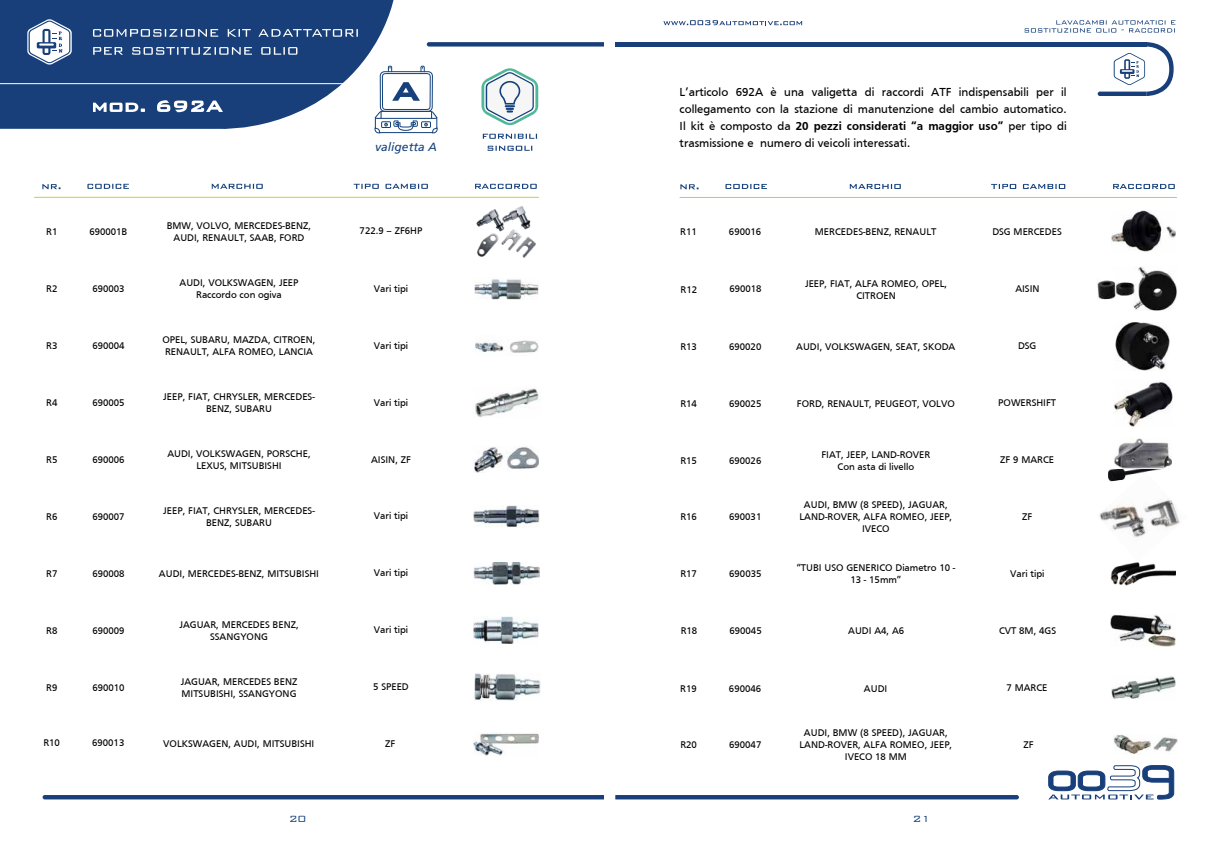
<style>
.page{position:relative;width:1219px;height:842px;background:#fff}
.page>*{position:absolute;margin:0;border:0;box-sizing:border-box;transform-origin:0 0}
.t1{font:12px/17px "Frutiger";color:#000;text-align:justify}
.t2{font:italic 12px "Frutiger";color:#16417c}
.t3{font:300 12px "Bank Gothic BT";color:#12407a}
.t4{font:10px/12px "Frutiger";color:#000;text-align:center}
.s1{font-weight:700}
</style>
<div class="page">
<svg style="left:1048px;top:765px;width:126px;height:35px"></svg>
<hr style="left:615px;top:795px;width:404px;height:4px;background:#183f79">
<svg style="left:663px;top:20px;width:139px;height:5px"></svg>
<div style="left:615px;top:42px;width:532px;height:5px;background:#183f79"></div>
<svg style="left:1098px;top:42px;width:76px;height:54px"></svg>
<hr style="left:43px;top:795px;width:561px;height:4px;background:#183f79">
<svg style="left:427px;top:42px;width:177px;height:5px"></svg>
<svg style="left:0;top:127px;width:401px;height:7px"></svg>
<svg style="left:0;top:0;width:394px;height:127px;background:#305387"></svg>
<hr style="left:0;top:83px;width:345px;height:1px;background:#fff">
<svg style="left:27px;top:19px;width:45px;height:46px"></svg>
<svg style="left:93px;top:47px;width:204px;height:8px;background:#5e79a1"></svg>
<svg style="left:93px;top:29px;width:265px;height:8px;background:#5d78a1"></svg>
<svg style="left:93px;top:100px;width:130px;height:12px"></svg>
<svg style="left:375px;top:66px;width:63px;height:67px"></svg>
<svg style="left:87px;top:184px;width:42px;height:5px"></svg>
<svg style="left:42px;top:184px;width:18px;height:5px"></svg>
<img style="left:473px;top:732px;width:66px;height:24px">
<img style="left:475px;top:279px;width:64px;height:21px">
<img style="left:475px;top:340px;width:64px;height:13px">
<img style="left:473px;top:388px;width:66px;height:30px">
<img style="left:474px;top:446px;width:65px;height:26px">
<img style="left:474px;top:505px;width:65px;height:22px">
<img style="left:474px;top:562px;width:66px;height:22px">
<img style="left:473px;top:617px;width:66px;height:26px">
<img style="left:475px;top:673px;width:65px;height:28px">
<svg style="left:212px;top:184px;width:51px;height:5px"></svg>
<svg style="left:354px;top:184px;width:74px;height:5px"></svg>
<svg style="left:475px;top:184px;width:62px;height:5px"></svg>
<hr style="left:35px;top:197px;width:504px;height:1px;background:#d3ce20">
<img style="left:476px;top:206px;width:60px;height:51px">
<svg style="left:487px;top:146px;width:45px;height:5px"></svg>
<svg style="left:483px;top:134px;width:54px;height:5px"></svg>
<svg style="left:481px;top:68px;width:57px;height:57px"></svg>
<svg style="left:1024px;top:20px;width:151px;height:13px"></svg>
<svg style="left:725px;top:184px;width:42px;height:5px"></svg>
<svg style="left:680px;top:184px;width:18px;height:5px"></svg>
<img style="left:1112px;top:211px;width:63px;height:41px">
<img style="left:1133px;top:267px;width:44px;height:44px">
<img style="left:1116px;top:282px;width:21px;height:14px">
<img style="left:1097px;top:280px;width:19px;height:20px">
<img style="left:1116px;top:322px;width:53px;height:48px">
<img style="left:1113px;top:382px;width:60px;height:44px">
<img style="left:1099px;top:500px;width:81px;height:37px">
<img style="left:1110px;top:562px;width:65px;height:23px">
<img style="left:1111px;top:676px;width:64px;height:23px">
<img style="left:1113px;top:735px;width:65px;height:19px">
<svg style="left:850px;top:184px;width:51px;height:5px"></svg>
<svg style="left:991px;top:184px;width:74px;height:5px"></svg>
<svg style="left:1113px;top:184px;width:62px;height:5px"></svg>
<hr style="left:680px;top:197px;width:497px;height:1px;background:#d3ce20">
<img style="left:1110px;top:614px;width:66px;height:33px">
<img style="left:1108px;top:463px;width:56px;height:19px">
<img style="left:1115px;top:438px;width:57px;height:30px">
<p class="t2" style="left:375px;top:140px;width:63px">valigetta A</p>
<p class="t1" style="left:680px;top:84px;width:389px">L’articolo 692A è una valigetta di raccordi ATF indispensabili per il collegamento con la stazione di manutenzione del cambio automatico.<br>Il kit è composto da <span class="s1">20 pezzi considerati “a maggior uso”</span> per tipo di trasmissione e numero di veicoli interessati.</p>
<p class="t4" style="left:46px;top:225px;width:13px">R1</p>
<p class="t4" style="left:89px;top:225px;width:40px">690001B</p>
<p class="t4" style="left:167px;top:219px;width:146px">BMW, VOLVO, MERCEDES-BENZ,<br>AUDI, RENAULT, SAAB, FORD</p>
<p class="t4" style="left:360px;top:225px;width:64px">722.9 – ZF6HP</p>
<p class="t4" style="left:680px;top:226px;width:18px">R11</p>
<p class="t4" style="left:729px;top:226px;width:34px">690016</p>
<p class="t4" style="left:815px;top:226px;width:123px">MERCEDES-BENZ, RENAULT</p>
<p class="t4" style="left:992px;top:225px;width:71px">DSG MERCEDES</p>
<p class="t4" style="left:46px;top:283px;width:13px">R2</p>
<p class="t4" style="left:92px;top:283px;width:34px">690003</p>
<p class="t4" style="left:180px;top:277px;width:120px">AUDI, VOLKSWAGEN, JEEP<br>Raccordo con ogiva</p>
<p class="t4" style="left:374px;top:282px;width:36px">Vari tipi</p>
<p class="t4" style="left:46px;top:340px;width:13px">R3</p>
<p class="t4" style="left:92px;top:340px;width:34px">690004</p>
<p class="t4" style="left:162px;top:334px;width:155px;text-align:left">OPEL, SUBARU, MAZDA, CITROEN,<br>RENAULT, ALFA ROMEO, LANCIA</p>
<p class="t4" style="left:374px;top:339px;width:36px">Vari tipi</p>
<p class="t4" style="left:46px;top:397px;width:13px">R4</p>
<p class="t4" style="left:92px;top:397px;width:34px">690005</p>
<p class="t4" style="left:163px;top:391px;width:153px">JEEP, FIAT, CHRYSLER, MERCEDES-<br>BENZ, SUBARU</p>
<p class="t4" style="left:374px;top:396px;width:36px">Vari tipi</p>
<p class="t4" style="left:46px;top:453px;width:13px">R5</p>
<p class="t4" style="left:92px;top:453px;width:34px">690006</p>
<p class="t4" style="left:167px;top:447px;width:145px">AUDI, VOLKSWAGEN, PORSCHE,<br>LEXUS, MITSUBISHI</p>
<p class="t4" style="left:371px;top:453px;width:41px">AISIN, ZF</p>
<p class="t4" style="left:46px;top:510px;width:13px">R6</p>
<p class="t4" style="left:92px;top:510px;width:34px">690007</p>
<p class="t4" style="left:163px;top:504px;width:153px">JEEP, FIAT, CHRYSLER, MERCEDES-<br>BENZ, SUBARU</p>
<p class="t4" style="left:374px;top:510px;width:36px">Vari tipi</p>
<p class="t4" style="left:46px;top:567px;width:13px">R7</p>
<p class="t4" style="left:92px;top:567px;width:34px">690008</p>
<p class="t4" style="left:159px;top:567px;width:162px">AUDI, MERCEDES-BENZ, MITSUBISHI</p>
<p class="t4" style="left:374px;top:567px;width:36px">Vari tipi</p>
<p class="t4" style="left:46px;top:624px;width:13px">R8</p>
<p class="t4" style="left:92px;top:624px;width:34px">690009</p>
<p class="t4" style="left:179px;top:618px;width:121px">JAGUAR, MERCEDES BENZ,<br>SSANGYONG</p>
<p class="t4" style="left:374px;top:624px;width:36px">Vari tipi</p>
<p class="t4" style="left:46px;top:681px;width:13px">R9</p>
<p class="t4" style="left:92px;top:681px;width:34px">690010</p>
<p class="t4" style="left:181px;top:675px;width:118px;text-align:left">JAGUAR, MERCEDES BENZ<br>MITSUBISHI, SSANGYONG</p>
<p class="t4" style="left:373px;top:681px;width:37px">5 SPEED</p>
<p class="t4" style="left:43px;top:737px;width:18px">R10</p>
<p class="t4" style="left:92px;top:737px;width:34px">690013</p>
<p class="t4" style="left:163px;top:738px;width:153px">VOLKSWAGEN, AUDI, MITSUBISHI</p>
<p class="t4" style="left:385px;top:737px;width:12px">ZF</p>
<p class="t4" style="left:681px;top:283px;width:18px">R12</p>
<p class="t4" style="left:729px;top:283px;width:34px">690018</p>
<p class="t4" style="left:805px;top:277px;width:144px">JEEP, FIAT, ALFA ROMEO, OPEL,<br>CITROEN</p>
<p class="t4" style="left:1015px;top:283px;width:26px">AISIN</p>
<p class="t4" style="left:680px;top:340px;width:18px">R13</p>
<p class="t4" style="left:729px;top:340px;width:34px">690020</p>
<p class="t4" style="left:796px;top:340px;width:161px">AUDI, VOLKSWAGEN, SEAT, SKODA</p>
<p class="t4" style="left:1018px;top:340px;width:20px">DSG</p>
<p class="t4" style="left:680px;top:397px;width:18px">R14</p>
<p class="t4" style="left:729px;top:397px;width:34px">690025</p>
<p class="t4" style="left:797px;top:397px;width:159px">FORD, RENAULT, PEUGEOT, VOLVO</p>
<p class="t4" style="left:998px;top:397px;width:59px">POWERSHIFT</p>
<p class="t4" style="left:680px;top:454px;width:18px">R15</p>
<p class="t4" style="left:729px;top:454px;width:34px">690026</p>
<p class="t4" style="left:821px;top:448px;width:110px">FIAT, JEEP, LAND-ROVER<br>Con asta di livello</p>
<p class="t4" style="left:1000px;top:454px;width:55px">ZF 9 MARCE</p>
<p class="t4" style="left:680px;top:511px;width:18px">R16</p>
<p class="t4" style="left:729px;top:511px;width:34px">690031</p>
<p class="t4" style="left:799px;top:499px;width:154px">AUDI, BMW (8 SPEED), JAGUAR,<br>LAND-ROVER, ALFA ROMEO, JEEP,<br>IVECO</p>
<p class="t4" style="left:1022px;top:510px;width:12px">ZF</p>
<p class="t4" style="left:680px;top:567px;width:18px">R17</p>
<p class="t4" style="left:729px;top:567px;width:34px">690035</p>
<p class="t4" style="left:796px;top:561px;width:160px">“TUBI USO GENERICO Diametro 10 -<br>13 - 15mm”</p>
<p class="t4" style="left:1010px;top:567px;width:36px">Vari tipi</p>
<p class="t4" style="left:681px;top:625px;width:18px">R18</p>
<p class="t4" style="left:729px;top:625px;width:34px">690045</p>
<p class="t4" style="left:848px;top:625px;width:58px">AUDI A4, A6</p>
<p class="t4" style="left:999px;top:624px;width:59px">CVT 8M, 4GS</p>
<p class="t4" style="left:680px;top:682px;width:18px">R19</p>
<p class="t4" style="left:729px;top:682px;width:34px">690046</p>
<p class="t4" style="left:864px;top:682px;width:25px">AUDI</p>
<p class="t4" style="left:1007px;top:682px;width:42px">7 MARCE</p>
<p class="t4" style="left:680px;top:739px;width:18px">R20</p>
<p class="t4" style="left:729px;top:739px;width:34px">690047</p>
<p class="t4" style="left:799px;top:727px;width:154px">AUDI, BMW (8 SPEED), JAGUAR,<br>LAND-ROVER, ALFA ROMEO, JEEP,<br>IVECO 18 MM</p>
<p class="t4" style="left:1023px;top:738px;width:12px">ZF</p>
<p class="t3" style="left:289px;top:812px;width:19px">20</p>
<p class="t3" style="left:912px;top:812px;width:19px">21</p>
</div>
